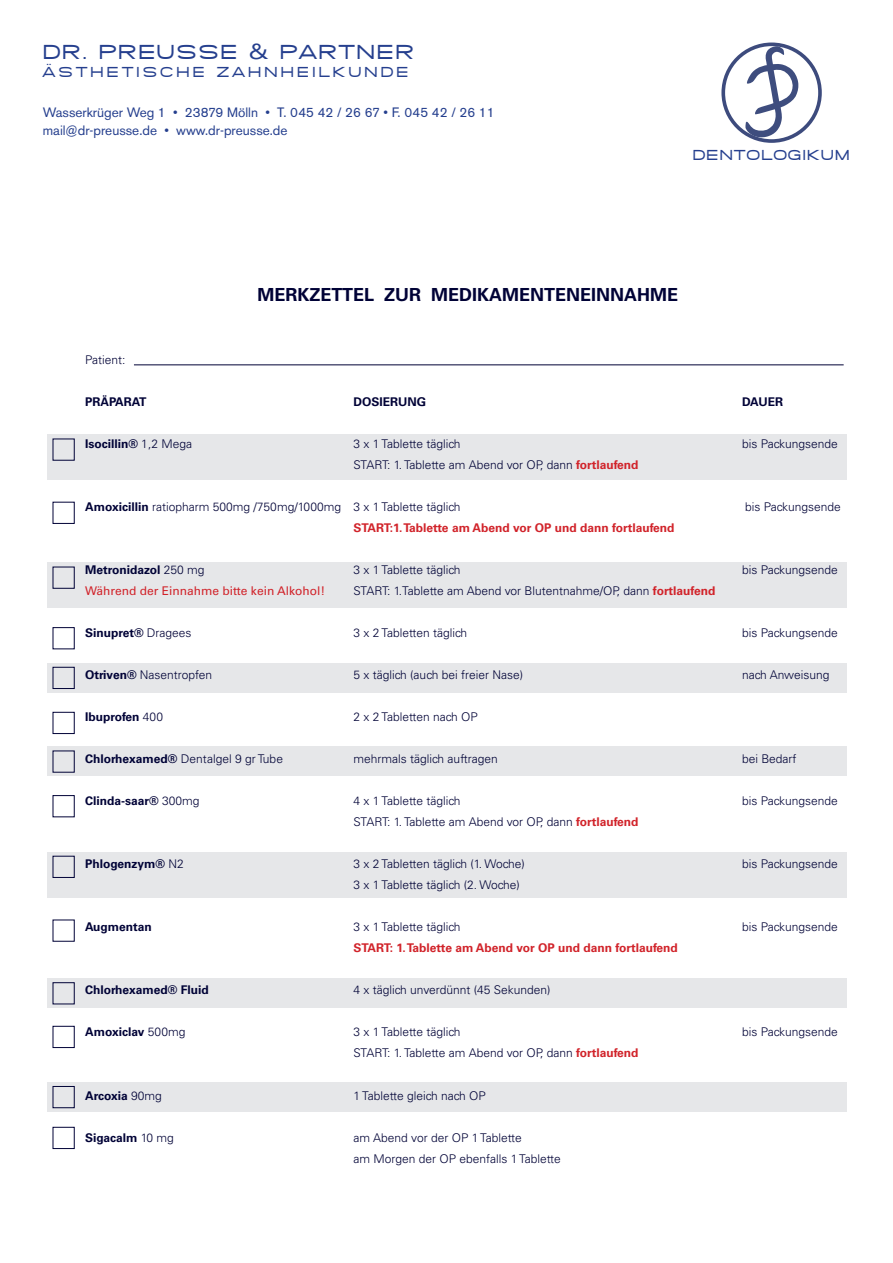
<style>
.page{position:relative;width:893px;height:1263px;background:#fff}
.page>*{position:absolute;margin:0;border:0;box-sizing:border-box;transform-origin:0 0}
.t1{font:500 21px "SF Grandezza";letter-spacing:.05em;color:#253f8e}
.t2{font:700 18px "Univers";color:#000236}
.t3{font:500 15px "SF Grandezza";letter-spacing:.175em;color:#253f8e}
.t4{font:500 15px "SF Grandezza";letter-spacing:.05em;color:#253f8e}
.t5{font:13.5px/18px "Akzidenz Grotesk BE";color:#253f8e}
.t6{font:300 12px/21px "Univers";color:#000236}
.t7{font:700 12px "Univers";color:#000236}
.t8{font:700 12px "Univers";color:#d1232a}
.t9{font:12px "Univers";color:#d1232a}
.s1{font-family:"Univers";font-weight:400;font-stretch:expanded}
.s2{font-weight:300}
.s3{font-weight:700;color:#d1232a}
.s4{font-weight:700}
</style>
<div class="page">
<div style="left:47px;top:434px;width:799px;height:45px;background:#e6e7e9"></div>
<div style="left:47px;top:562px;width:799px;height:46px;background:#e6e7e9"></div>
<div style="left:47px;top:663px;width:799px;height:30px;background:#e6e7e9"></div>
<div style="left:47px;top:746px;width:799px;height:29px;background:#e6e7e9"></div>
<div style="left:47px;top:853px;width:799px;height:45px;background:#e6e7e9"></div>
<div style="left:47px;top:978px;width:799px;height:30px;background:#e6e7e9"></div>
<div style="left:47px;top:1082px;width:799px;height:29px;background:#e6e7e9"></div>
<hr style="left:134px;top:364px;width:710px;height:1px;background:#000236">
<div style="left:53px;top:502px;width:22px;height:22px;border:1px solid #000236"></div>
<div style="left:53px;top:567px;width:22px;height:22px;border:1px solid #000236"></div>
<div style="left:53px;top:627px;width:22px;height:22px;border:1px solid #000236"></div>
<div style="left:53px;top:712px;width:22px;height:22px;border:1px solid #000236"></div>
<div style="left:53px;top:667px;width:22px;height:22px;border:1px solid #000236"></div>
<div style="left:53px;top:795px;width:22px;height:22px;border:1px solid #000236"></div>
<div style="left:53px;top:856px;width:22px;height:22px;border:1px solid #000236"></div>
<div style="left:53px;top:982px;width:22px;height:22px;border:1px solid #000236"></div>
<div style="left:53px;top:1026px;width:22px;height:22px;border:1px solid #000236"></div>
<div style="left:53px;top:1086px;width:22px;height:22px;border:1px solid #000236"></div>
<div style="left:53px;top:1127px;width:22px;height:22px;border:1px solid #000236"></div>
<svg style="left:745px;top:46px;width:54px;height:92px"></svg>
<div style="left:721px;top:43px;width:101px;height:100px;border:4px solid #3d4b7d;border-radius:50%"></div>
<h1 class="t1" style="left:43px;top:38px;width:373px">DR. PREUSSE <span class="s1">&amp;</span> PARTNER</h1>
<p class="t3" style="left:43px;top:62px;width:368px">ÄSTHETISCHE ZAHNHEILKUNDE</p>
<p class="t5" style="left:43px;top:103px;width:453px">Wasserkrüger Weg 1 • 23879 Mölln • T. 045 42 / 26 67 • F. 045 42 / 26 11 mail@dr-preusse.de • www.dr-preusse.de</p>
<p class="t4" style="left:692px;top:145px;width:159px">DENTOLOGIKUM</p>
<h2 class="t2" style="left:257px;top:284px;width:422px">MERKZETTEL ZUR MEDIKAMENTENEINNAHME</h2>
<p class="t6" style="left:85px;top:350px;width:42px">Patient:</p>
<p class="t7" style="left:85px;top:395px;width:63px">PRÄPARAT</p>
<p class="t7" style="left:354px;top:395px;width:74px">DOSIERUNG</p>
<p class="t7" style="left:742px;top:395px;width:43px">DAUER</p>
<p class="t7" style="left:85px;top:437px;width:108px">Isocillin® <span class="s2">1,2 Mega</span></p>
<p class="t6" style="left:354px;top:434px;width:108px">3 x 1 Tablette täglich</p>
<p class="t6" style="left:742px;top:434px;width:97px">bis Packungsende</p>
<p class="t6" style="left:354px;top:455px;width:286px">START: 1. Tablette am Abend vor OP, dann <span class="s3">fortlaufend</span></p>
<p class="t6" style="left:354px;top:497px;width:322px;text-indent:-268px"><span class="s4">Amoxicillin</span> ratiopharm 500mg /750mg/1000mg 3 x 1 Tablette täglich<br><span class="s3">START:1. Tablette am Abend vor OP und dann fortlaufend</span></p>
<p class="t7" style="left:85px;top:563px;width:121px">Metronidazol <span class="s2">250 mg</span></p>
<p class="t6" style="left:354px;top:560px;width:108px">3 x 1 Tablette täglich</p>
<p class="t6" style="left:742px;top:560px;width:97px">bis Packungsende</p>
<p class="t9" style="left:85px;top:584px;width:242px">Während der Einnahme bitte kein Alkohol!</p>
<p class="t6" style="left:354px;top:581px;width:363px">START: 1.Tablette am Abend vor Blutentnahme/OP, dann <span class="s3">fortlaufend</span></p>
<p class="t7" style="left:85px;top:626px;width:108px">Sinupret® <span class="s2">Dragees</span></p>
<p class="t6" style="left:354px;top:623px;width:115px">3 x 2 Tabletten täglich</p>
<p class="t6" style="left:742px;top:623px;width:97px">bis Packungsende</p>
<p class="t6" style="left:85px;top:665px;width:129px"><span class="s4">Otriven®</span> Nasentropfen</p>
<p class="t6" style="left:354px;top:665px;width:171px">5 x täglich (auch bei freier Nase)</p>
<p class="t6" style="left:742px;top:665px;width:89px">nach Anweisung</p>
<p class="t7" style="left:85px;top:710px;width:80px">Ibuprofen <span class="s2">400</span></p>
<p class="t6" style="left:354px;top:707px;width:126px">2 x 2 Tabletten nach OP</p>
<p class="t6" style="left:85px;top:749px;width:199px"><span class="s4">Chlorhexamed®</span> Dentalgel 9 gr Tube</p>
<p class="t6" style="left:354px;top:749px;width:146px">mehrmals täglich auftragen</p>
<p class="t6" style="left:742px;top:749px;width:56px">bei Bedarf</p>
<p class="t7" style="left:85px;top:794px;width:116px">Clinda-saar® <span class="s2">300mg</span></p>
<p class="t6" style="left:354px;top:791px;width:108px">4 x 1 Tablette täglich</p>
<p class="t6" style="left:742px;top:791px;width:97px">bis Packungsende</p>
<p class="t6" style="left:354px;top:812px;width:286px">START: 1. Tablette am Abend vor OP, dann <span class="s3">fortlaufend</span></p>
<p class="t7" style="left:85px;top:857px;width:100px">Phlogenzym® <span class="s2">N2</span></p>
<p class="t6" style="left:354px;top:854px;width:173px">3 x 2 Tabletten täglich (1. Woche)</p>
<p class="t6" style="left:742px;top:854px;width:97px">bis Packungsende</p>
<p class="t6" style="left:354px;top:875px;width:168px">3 x 1 Tablette täglich (2. Woche)</p>
<p class="t7" style="left:85px;top:920px;width:68px">Augmentan</p>
<p class="t6" style="left:354px;top:917px;width:108px">3 x 1 Tablette täglich</p>
<p class="t6" style="left:742px;top:917px;width:97px">bis Packungsende</p>
<p class="t8" style="left:354px;top:941px;width:326px">START: 1. Tablette am Abend vor OP und dann fortlaufend</p>
<p class="t7" style="left:85px;top:983px;width:125px">Chlorhexamed® Fluid</p>
<p class="t6" style="left:354px;top:980px;width:199px">4 x täglich unverdünnt (45 Sekunden)</p>
<p class="t7" style="left:85px;top:1025px;width:102px">Amoxiclav <span class="s2">500mg</span></p>
<p class="t6" style="left:354px;top:1022px;width:108px">3 x 1 Tablette täglich</p>
<p class="t6" style="left:742px;top:1022px;width:97px">bis Packungsende</p>
<p class="t6" style="left:354px;top:1043px;width:286px">START: 1. Tablette am Abend vor OP, dann <span class="s3">fortlaufend</span></p>
<p class="t7" style="left:85px;top:1088px;width:78px">Arcoxia <span class="s2">90mg</span></p>
<p class="t6" style="left:354px;top:1085px;width:134px">1 Tablette gleich nach OP</p>
<p class="t7" style="left:85px;top:1130px;width:90px">Sigacalm <span class="s2">10 mg</span></p>
<p class="t6" style="left:354px;top:1127px;width:209px">am Abend vor der OP 1 Tablette<br>am Morgen der OP ebenfalls 1 Tablette</p>
<p class="t6" style="left:745px;top:496px;width:97px">bis Packungsende</p>
</div>
